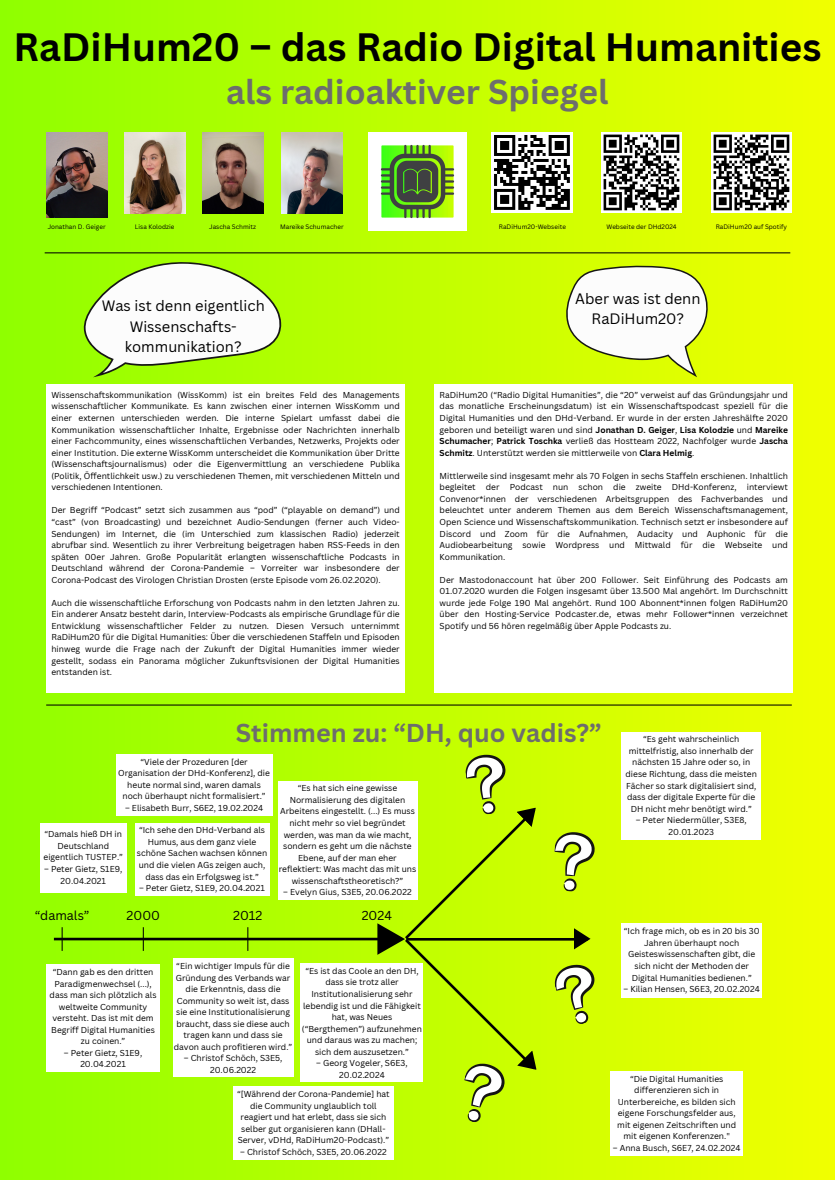
<style>
.page{position:relative;width:835px;height:1180px;background:#fff}
.page>*{position:absolute;margin:0;border:0;box-sizing:border-box;transform-origin:0 0}
.t1{font:700 38.5px "Canva Sans";color:#000}
.t2{font:700 33.6px "Canva Sans";color:#6d6d6d}
.t3{font:700 25.2px "Canva Sans";color:#6d6d6d}
.t4{font:14.7px/20.5px "Canva Sans";color:#000;text-align:center}
.t5{font:12.6px "Canva Sans";color:#000}
.t6{font:8.4px/11.5px "Canva Sans";color:#000;text-align:center}
.t7{font:6.3px "Canva Sans";color:#000}
.s1{font-weight:700}
</style>
<div class="page">
<div style="left:0;top:0;width:834px;height:1180px;background:linear-gradient(to right,#8ffe02,#f1ff01)"></div>
<hr style="left:45px;top:252px;width:745px;height:1px;background:#000">
<img style="left:368px;top:132px;width:98px;height:98px">
<img style="left:46px;top:132px;width:61px;height:85px">
<img style="left:124px;top:132px;width:61px;height:81px">
<img style="left:202px;top:132px;width:61px;height:81px">
<img style="left:281px;top:132px;width:61px;height:81px">
<img style="left:491px;top:132px;width:81px;height:81px">
<img style="left:601px;top:132px;width:80px;height:81px">
<img style="left:711px;top:132px;width:80px;height:81px">
<hr style="left:46px;top:704px;width:745px;height:1px;background:#000">
<svg style="left:83px;top:253px;width:198px;height:124px"></svg>
<svg style="left:565px;top:265px;width:145px;height:112px"></svg>
<div style="left:46px;top:385px;width:359px;height:308px;background:#fff"></div>
<div style="left:434px;top:385px;width:359px;height:308px;background:#fff"></div>
<hr style="left:54px;top:937px;width:343px;height:3px;background:#000">
<hr style="left:406px;top:938px;width:181px;height:2px;background:#000">
<svg style="left:573px;top:928px;width:17px;height:21px"></svg>
<svg style="left:62px;top:927px;width:1px;height:24px"></svg>
<svg style="left:143px;top:927px;width:1px;height:24px"></svg>
<svg style="left:247px;top:927px;width:1px;height:24px"></svg>
<div style="left:40px;top:823px;width:86px;height:69px;background:#fff"></div>
<div style="left:46px;top:964px;width:114px;height:108px;background:#fff"></div>
<div style="left:172px;top:958px;width:121px;height:119px;background:#fff"></div>
<div style="left:116px;top:754px;width:156px;height:61px;background:#fff"></div>
<div style="left:135px;top:823px;width:134px;height:72px;background:#fff"></div>
<div style="left:277px;top:781px;width:140px;height:119px;background:#fff"></div>
<div style="left:301px;top:963px;width:122px;height:119px;background:#fff"></div>
<div style="left:233px;top:1086px;width:161px;height:74px;background:#fff"></div>
<div style="left:621px;top:732px;width:140px;height:107px;background:#fff"></div>
<div style="left:621px;top:923px;width:141px;height:74px;background:#fff"></div>
<div style="left:610px;top:1071px;width:132px;height:84px;background:#fff"></div>
<svg style="left:550px;top:958px;width:56px;height:70px;background:#c5e52c"></svg>
<svg style="left:552px;top:829px;width:44px;height:64px"></svg>
<svg style="left:377px;top:749px;width:161px;height:378px"></svg>
<h6 class="t1" style="left:14px;top:20px;width:809px">RaDiHum20 – das Radio Digital Humanities</h6>
<h6 class="t2" style="left:226px;top:69px;width:384px">als radioaktiver Spiegel</h6>
<p class="t7" style="left:48px;top:222px;width:59px">Jonathan D. Geiger</p>
<p class="t7" style="left:135px;top:222px;width:41px">Lisa Kolodzie</p>
<p class="t7" style="left:209px;top:222px;width:48px">Jascha Schmitz</p>
<p class="t7" style="left:280px;top:222px;width:65px">Mareike Schumacher</p>
<p class="t7" style="left:499px;top:222px;width:68px">RaDiHum20-Webseite</p>
<p class="t7" style="left:606px;top:222px;width:72px">Webseite der DHd2024</p>
<p class="t7" style="left:715px;top:222px;width:73px">RaDiHum20 auf Spotify</p>
<h5 class="t4" style="left:102px;top:295px;width:164px">Was ist denn eigentlich<br>Wissenschafts&shy;kommunikation?</h5>
<p class="t6" style="left:51px;top:389px;width:350px;text-align:justify">Wissenschaftskommunikation (WissKomm) ist ein breites Feld des Managements wissenschaftlicher Kommunikate. Es kann zwischen einer internen WissKomm und einer externen unterschieden werden. Die interne Spielart umfasst dabei die Kommunikation wissenschaftlicher Inhalte, Ergebnisse oder Nachrichten innerhalb einer Fachcommunity, eines wissenschaftlichen Verbandes, Netzwerks, Projekts oder einer Institution. Die externe WissKomm unterscheidet die Kommunikation über Dritte (Wissenschaftsjournalismus) oder die Eigenvermittlung an verschiedene Publika (Politik, Öffentlichkeit usw.) zu verschiedenen Themen, mit verschiedenen Mitteln und verschiedenen Intentionen.</p>
<p class="t6" style="left:51px;top:504px;width:350px;text-align:justify">Der Begriff “Podcast” setzt sich zusammen aus “pod” (“playable on demand”) und “cast” (von Broadcasting) und bezeichnet Audio-Sendungen (ferner auch Video-Sendungen) im Internet, die (im Unterschied zum klassischen Radio) jederzeit abrufbar sind. Wesentlich zu ihrer Verbreitung beigetragen haben RSS-Feeds in den späten 00er Jahren. Große Popularität erlangten wissenschaftliche Podcasts in Deutschland während der Corona-Pandemie – Vorreiter war insbesondere der Corona-Podcast des Virologen Christian Drosten (erste Episode vom 26.02.2020).</p>
<p class="t6" style="left:51px;top:597px;width:350px;text-align:justify">Auch die wissenschaftliche Erforschung von Podcasts nahm in den letzten Jahren zu.<br>Ein anderer Ansatz besteht darin, Interview-Podcasts als empirische Grundlage für die Entwicklung wissenschaftlicher Felder zu nutzen. Diesen Versuch unternimmt RaDiHum20 für die Digital Humanities: Über die verschiedenen Staffeln und Episoden hinweg wurde die Frage nach der Zukunft der Digital Humanities immer wieder gestellt, sodass ein Panorama möglicher Zukunftsvisionen der Digital Humanities entstanden ist.</p>
<p class="t4" style="left:575px;top:288px;width:127px">Aber was ist denn<br>RaDiHum20?</p>
<h4 class="t6" style="left:439px;top:389px;width:350px;text-align:justify">RaDiHum20 (“Radio Digital Humanities”, die “20” verweist auf das Gründungsjahr und das monatliche Erscheinungsdatum) ist ein Wissenschaftspodcast speziell für die Digital Humanities und den DHd-Verband. Er wurde in der ersten Jahreshälfte 2020 geboren und beteiligt waren und sind <span class="s1">Jonathan D. Geiger</span>, <span class="s1">Lisa Kolodzie</span> und <span class="s1">Mareike Schumacher</span>; <span class="s1">Patrick Toschka</span> verließ das Hostteam 2022, Nachfolger wurde <span class="s1">Jascha Schmitz</span>. Unterstützt werden sie mittlerweile von <span class="s1">Clara Helmig</span>.</h4>
<p class="t6" style="left:439px;top:470px;width:350px;text-align:justify">Mittlerweile sind insgesamt mehr als 70 Folgen in sechs Staffeln erschienen. Inhaltlich begleitet der Podcast nun schon die zweite DHd-Konferenz, interviewt Convenor*innen der verschiedenen Arbeitsgruppen des Fachverbandes und beleuchtet unter anderem Themen aus dem Bereich Wissenschaftsmanagement, Open Science und Wissenschaftskommunikation. Technisch setzt er insbesondere auf Discord und Zoom für die Aufnahmen, Audacity und Auphonic für die Audiobearbeitung sowie Wordpress und Mittwald für die Webseite und Kommunikation.</p>
<h4 class="t6" style="left:439px;top:574px;width:350px;text-align:justify">Der Mastodonaccount hat über 200 Follower. Seit Einführung des Podcasts am 01.07.2020 wurden die Folgen insgesamt über 13.500 Mal angehört. Im Durchschnitt wurde jede Folge 190 Mal angehört. Rund 100 Abonnent*innen folgen RaDiHum20 über den Hosting-Service Podcaster.de, etwas mehr Follower*innen verzeichnet Spotify und 56 hören regelmäßig über Apple Podcasts zu.</h4>
<p class="t3" style="left:236px;top:715px;width:367px">Stimmen zu: “DH, quo vadis?”</p>
<h6 class="t6" style="left:118px;top:755px;width:153px">“Viele der Prozeduren [der Organisation der DHd-Konferenz], die heute normal sind, waren damals noch überhaupt nicht formalisiert.”</h6>
<h6 class="t6" style="left:125px;top:801px;width:140px">– Elisabeth Burr, S6E2, 19.02.2024</h6>
<h6 class="t6" style="left:137px;top:824px;width:132px">“Ich sehe den DHd-Verband als<br>Humus, aus dem ganz viele schöne Sachen wachsen können und die vielen AGs zeigen auch, dass das ein Erfolgsweg ist.”</h6>
<h6 class="t6" style="left:139px;top:882px;width:127px">– Peter Gietz, S1E9, 20.04.2021</h6>
<h6 class="t6" style="left:44px;top:828px;width:81px">“Damals hieß DH in<br>Deutschland eigentlich TUSTEP.”</h6>
<h6 class="t6" style="left:44px;top:863px;width:80px">– Peter Gietz, S1E9,<br>20.04.2021</h6>
<h6 class="t6" style="left:278px;top:782px;width:139px">“Es hat sich eine gewisse<br>Normalisierung des digitalen<br>Arbeitens eingestellt. (...) Es muss nicht mehr so viel begründet werden, was man da wie macht, sondern es geht um die nächste<br>Ebene, auf der man eher reflektiert: Was macht das mit uns wissenschaftstheoretisch?”</h6>
<h6 class="t6" style="left:283px;top:886px;width:130px">– Evelyn Gius, S3E5, 20.06.2022</h6>
<h5 class="t5" style="left:35px;top:907px;width:56px">“damals”</h5>
<h5 class="t5" style="left:126px;top:907px;width:35px">2000</h5>
<h5 class="t5" style="left:233px;top:907px;width:31px">2012</h5>
<h6 class="t5" style="left:361px;top:907px;width:32px">2024</h6>
<h6 class="t6" style="left:50px;top:966px;width:108px">“Dann gab es den dritten<br>Paradigmenwechsel (...), dass man sich plötzlich als weltweite Community versteht. Das ist mit dem<br>Begriff Digital Humanities zu coinen.”</h6>
<h6 class="t6" style="left:64px;top:1047px;width:80px">– Peter Gietz, S1E9,<br>20.04.2021</h6>
<h6 class="t6" style="left:174px;top:960px;width:120px">“Ein wichtiger Impuls für die<br>Gründung des Verbands war die Erkenntnis, dass die<br>Community so weit ist, dass sie eine Institutionalisierung braucht, dass sie diese auch tragen kann und dass sie davon auch profitieren wird.”</h6>
<h6 class="t6" style="left:184px;top:1052px;width:100px">– Christof Schöch, S3E5,<br>20.06.2022</h6>
<h3 class="t6" style="left:302px;top:965px;width:121px">“Es ist das Coole an den DH, dass sie trotz aller<br>Institutionalisierung sehr lebendig ist und die Fähigkeit hat, was Neues (“Bergthemen”) aufzunehmen und daraus was zu machen; sich dem auszusetzen.”</h3>
<h3 class="t6" style="left:316px;top:1057px;width:93px">– Georg Vogeler, S6E3,<br>20.02.2024</h3>
<h6 class="t6" style="left:237px;top:1088px;width:154px">“[Während der Corona-Pandemie] hat die Community unglaublich toll reagiert und hat erlebt, dass sie sich selber gut organisieren kann (DHall-Server, vDHd, RaDiHum20-Podcast).”</h6>
<h6 class="t6" style="left:240px;top:1145px;width:148px">– Christof Schöch, S3E5, 20.06.2022</h6>
<p class="t6" style="left:625px;top:733px;width:133px">“Es geht wahrscheinlich mittelfristig, also innerhalb der nächsten 15 Jahre oder so, in diese Richtung, dass die meisten<br>Fächer so stark digitalisiert sind, dass der digitale Experte für die<br>DH nicht mehr benötigt wird.”</p>
<p class="t6" style="left:635px;top:814px;width:112px">– Peter Niedermüller, S3E8,<br>20.01.2023</p>
<h6 class="t6" style="left:623px;top:925px;width:137px">“Ich frage mich, ob es in 20 bis 30<br>Jahren überhaupt noch<br>Geisteswissenschaften gibt, die sich nicht der Methoden der<br>Digital Humanities bedienen.”</h6>
<h6 class="t6" style="left:623px;top:983px;width:138px">– Kilian Hensen, S6E3, 20.02.2024</h6>
<h6 class="t6" style="left:617px;top:1072px;width:120px">“Die Digital Humanities differenzieren sich in<br>Unterbereiche, es bilden sich eigene Forschungsfelder aus, mit eigenen Zeitschriften und mit eigenen Konferenzen."</h6>
<h6 class="t6" style="left:612px;top:1142px;width:129px">– Anna Busch, S6E7, 24.02.2024</h6>
</div>
